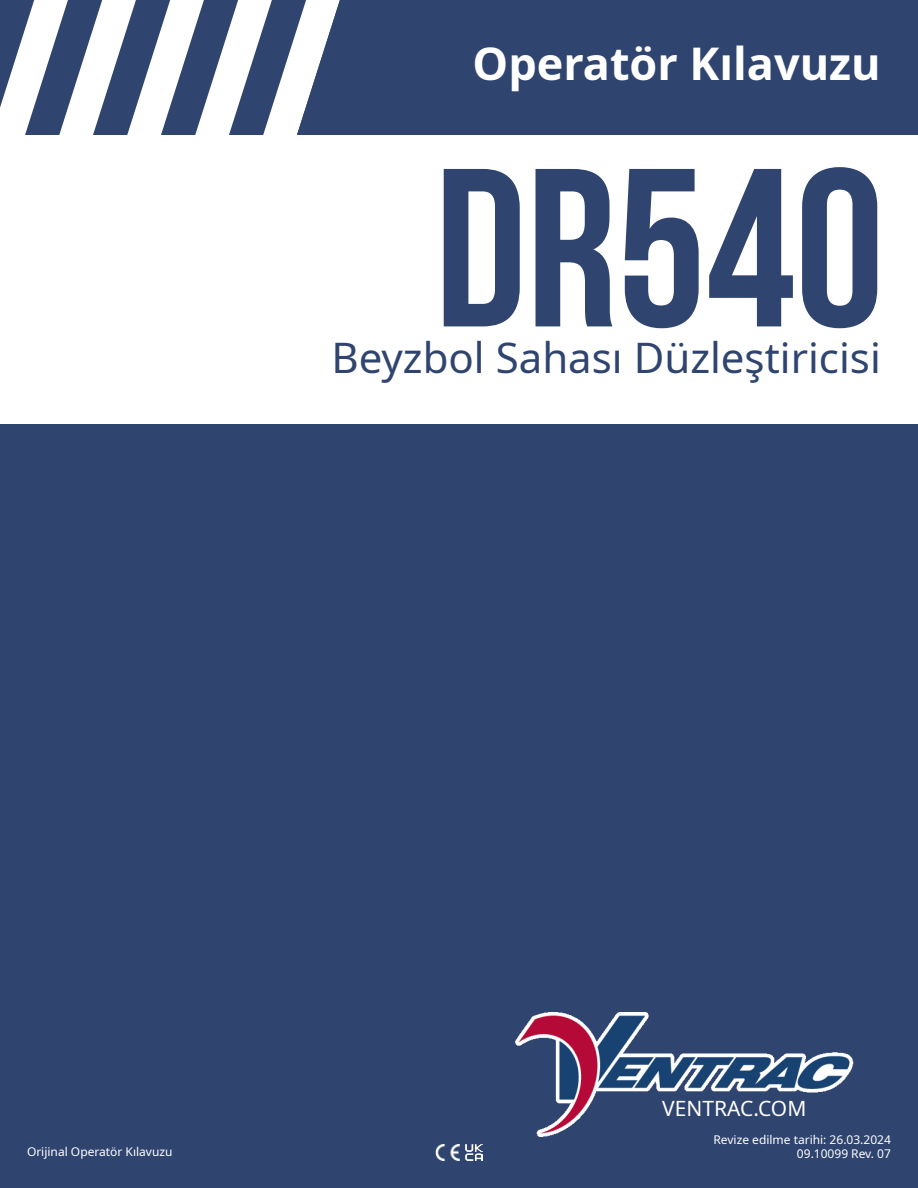
<style>
.page{position:relative;width:918px;height:1188px;background:#fff}
.page>*{position:absolute;margin:0;border:0;box-sizing:border-box;transform-origin:0 0}
.t1{font:700 225px "Bebas Neue";color:#2f446f}
.t2{font:700 45px "Noto Sans";color:#fff}
.t3{font:42px "Noto Sans";color:#2f446f}
.t4{font:21px "Noto Sans";color:#fff}
.t5{font:12px "Noto Sans";color:#fff}
</style>
<div class="page">
<div style="left:0;top:424px;width:918px;height:764px;background:#2f446f"></div>
<svg style="left:0;top:0;width:321px;height:135px"></svg>
<div style="left:321px;top:0;width:597px;height:135px;background:#2f446f"></div>
<img style="left:435px;top:1144px;width:25px;height:17px">
<img style="left:466px;top:1144px;width:17px;height:17px">
<img style="left:515px;top:1012px;width:339px;height:125px">
<h2 class="t2" style="left:473px;top:32px;width:410px">Operatör Kılavuzu</h2>
<h1 class="t1" style="left:435px;top:125px;width:451px">DR540</h1>
<h3 class="t3" style="left:331px;top:328px;width:551px">Beyzbol Sahası Düzleştiricisi</h3>
<h3 class="t4" style="left:662px;top:1093px;width:146px">VENTRAC.COM</h3>
<p class="t5" style="left:714px;top:1131px;width:179px">Revize edilme tarihi: 26.03.2024</p>
<p class="t5" style="left:27px;top:1143px;width:147px">Orijinal Operatör Kılavuzu</p>
<p class="t5" style="left:797px;top:1146px;width:96px">09.10099 Rev. 07</p>
</div>
